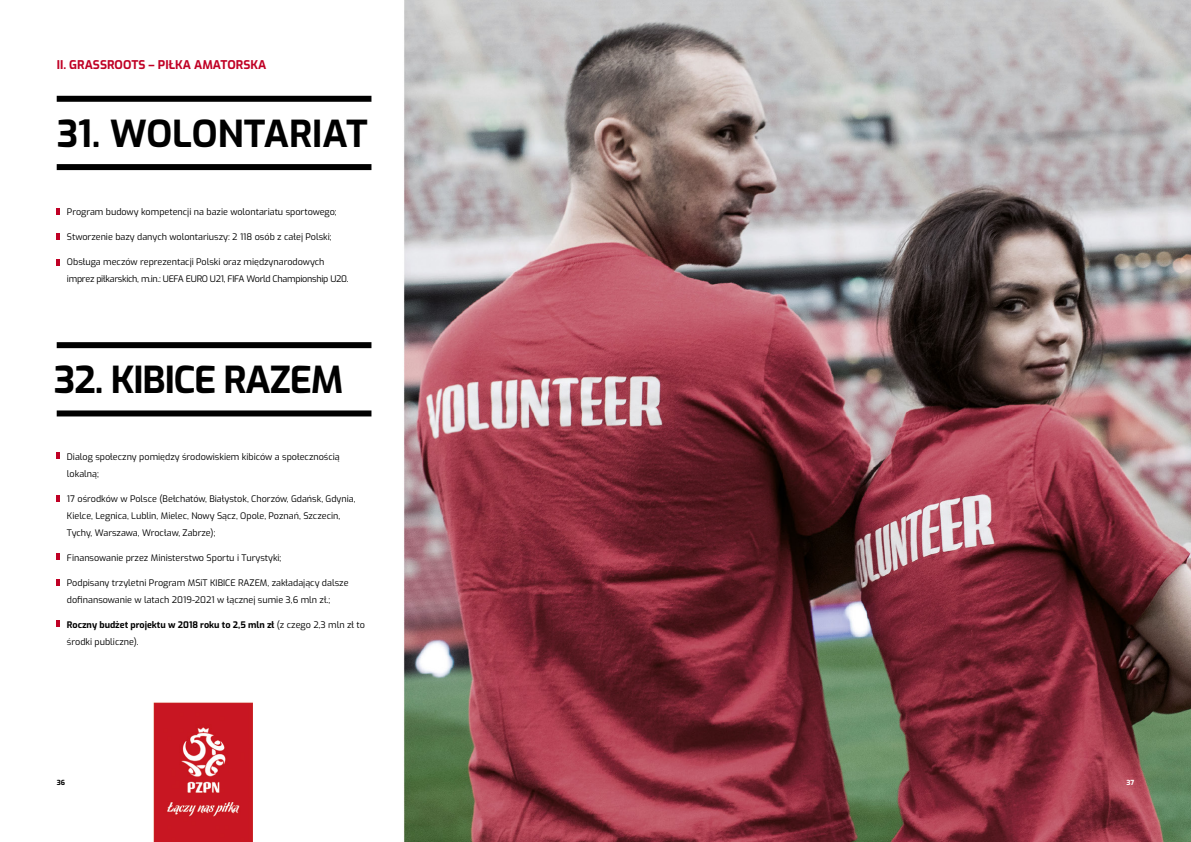
<style>
.page{position:relative;width:1191px;height:842px;background:#fff}
.page>*{position:absolute;margin:0;border:0;box-sizing:border-box;transform-origin:0 0}
.t1{font:700 37px "Exo";color:#000}
.t2{font:700 37px "Exo";letter-spacing:-.03em;color:#000}
.t3{font:700 12px "Exo";color:#c00025}
.t4{font:9px/17px "Exo";color:#000}
.t5{font:700 9px/17px "Exo";color:#000}
.t6{font:9px "Exo";letter-spacing:-.03em;color:#000}
.t7{font:700 7px "Exo";color:#000}
.t8{font:700 7px "Exo";color:#fff}
.s1{font-weight:400}
</style>
<div class="page">
<img style="left:56px;top:0;width:1135px;height:842px">
<div style="left:57px;top:96px;width:314px;height:6px;background:#000"></div>
<div style="left:57px;top:342px;width:314px;height:6px;background:#000"></div>
<div style="left:57px;top:164px;width:314px;height:6px;background:#000"></div>
<div style="left:57px;top:410px;width:314px;height:6px;background:#000"></div>
<svg style="left:57px;top:208px;width:3px;height:7px"></svg>
<svg style="left:57px;top:452px;width:3px;height:7px"></svg>
<svg style="left:57px;top:233px;width:3px;height:7px"></svg>
<svg style="left:57px;top:495px;width:3px;height:7px"></svg>
<svg style="left:57px;top:259px;width:3px;height:7px"></svg>
<svg style="left:57px;top:553px;width:3px;height:7px"></svg>
<svg style="left:57px;top:579px;width:3px;height:7px"></svg>
<svg style="left:57px;top:620px;width:3px;height:7px"></svg>
<img style="left:153px;top:698px;width:100px;height:144px">
<p class="t3" style="left:57px;top:55px;width:211px">II. GRASSROOTS – PIŁKA AMATORSKA</p>
<p class="t1" style="left:57px;top:105px;width:312px">31. WOLONTARIAT</p>
<p class="t4" style="left:67px;top:203px;width:271px">Program budowy kompetencji na bazie wolontariatu sportowego;</p>
<p class="t4" style="left:67px;top:228px;width:266px">Stworzenie bazy danych wolontariuszy: 2 118 osób z całej Polski;</p>
<p class="t4" style="left:67px;top:253px;width:259px">Obsługa meczów reprezentacji Polski oraz międzynarodowych</p>
<p class="t6" style="left:67px;top:272px;width:283px">imprez piłkarskich, m.in.: UEFA EURO U21, FIFA World Championship U20.</p>
<p class="t2" style="left:54px;top:352px;width:291px">32. KIBICE RAZEM</p>
<p class="t4" style="left:67px;top:448px;width:274px">Dialog społeczny pomiędzy środowiskiem kibiców a społecznością lokalną;</p>
<p class="t4" style="left:67px;top:490px;width:290px">17 ośrodków w Polsce (Bełchatów, Białystok, Chorzów, Gdańsk, Gdynia,</p>
<p class="t4" style="left:67px;top:507px;width:275px">Kielce, Legnica, Lublin, Mielec, Nowy Sącz, Opole, Poznań, Szczecin,</p>
<p class="t4" style="left:67px;top:524px;width:150px">Tychy, Warszawa, Wrocław, Zabrze);</p>
<p class="t4" style="left:67px;top:549px;width:216px">Finansowanie przez Ministerstwo Sportu i Turystyki;</p>
<p class="t4" style="left:67px;top:574px;width:283px">Podpisany trzyletni Program MSiT KIBICE RAZEM, zakładający dalsze dofinansowanie w latach 2019-2021 w łącznej sumie 3,6 mln zł.;</p>
<p class="t5" style="left:67px;top:615px;width:300px">Roczny budżet projektu w 2018 roku to 2,5 mln zł <span class="s1">(z czego 2,3 mln zł to środki publiczne).</span></p>
<p class="t7" style="left:57px;top:777px;width:10px">36</p>
<p class="t8" style="left:1126px;top:777px;width:9px">37</p>
</div>
